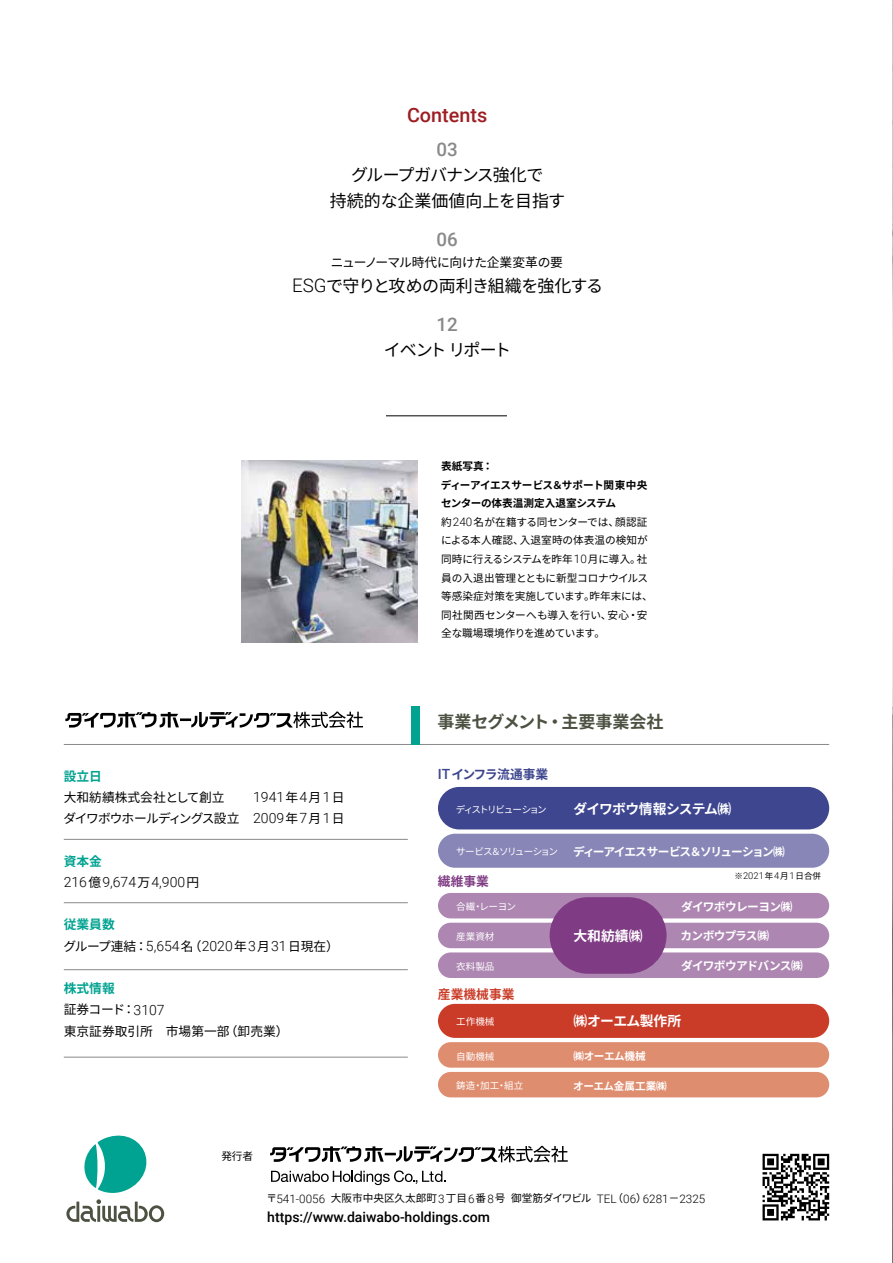
<style>
.page{position:relative;width:893px;height:1263px;background:#fff}
.page>*{position:absolute;margin:0;border:0;box-sizing:border-box;transform-origin:0 0}
.t1{font:500 19.8px "Roboto";color:#9d1d22}
.t2{font:500 18.75px "Roboto";color:#898989}
.t3{font:16.95px/25.5px "Source Han Sans JP";letter-spacing:-.02em;color:#000;text-align:center}
.t4{font:16.95px "Source Han Sans JP";letter-spacing:-.04em;color:#000}
.t5{font:700 16.95px "Source Han Sans JP";color:#4c5142}
.t6{font:16.95px "Source Han Sans JP";letter-spacing:-.07em;color:#000}
.t7{font:500 14.1px "Roboto";color:#000}
.t8{font:300 14.1px "Roboto";color:#000}
.t9{font:700 13.8px "Source Han Sans JP";letter-spacing:-.035em;color:#fff}
.t10{font:12.75px/21.3px "Source Han Sans JP";letter-spacing:-.015em;color:#000}
.t11{font:12.75px "Source Han Sans JP";letter-spacing:-.07em;color:#000}
.t12{font:700 12.75px "Source Han Sans JP";letter-spacing:-.025em;color:#3d468e}
.t13{font:700 12.75px "Source Han Sans JP";color:#00a291}
.t14{font:700 12.75px "Source Han Sans JP";color:#ca3c28}
.t15{font:700 12.75px "Source Han Sans JP";color:#7f3c84}
.t16{font:700 11.7px "Source Han Sans JP";letter-spacing:-.105em;color:#fff}
.t17{font:700 11.7px "Source Han Sans JP";letter-spacing:-.065em;color:#fff}
.t18{font:700 11.7px "Source Han Sans JP";letter-spacing:-.045em;color:#fff}
.t19{font:10.65px/18.6px "Source Han Sans JP";letter-spacing:-.005em;color:#000}
.t20{font:700 10.65px "Source Han Sans JP";letter-spacing:-.035em;color:#fff}
.t21{font:9.6px "Source Han Sans JP";letter-spacing:-.04em;color:#fff}
.t22{font:9.6px "Source Han Sans JP";letter-spacing:-.105em;color:#fff}
.t23{font:9.6px "Source Han Sans JP";letter-spacing:-.16em;color:#fff}
.t24{font:8.55px "Source Han Sans JP";color:#000}
.s1{font-family:"Roboto";font-weight:300;font-size:18.75px}
.s2{font-weight:700}
.s3{font-family:"Roboto";font-weight:300;font-size:11.7px}
.s4{font-family:"Source Han Sans JP";font-weight:400;font-size:12.75px}
.s5{font-family:"Roboto";font-weight:300;font-size:14.1px}
.s6{font-weight:700;color:#00a291}
.s7{font-family:"Roboto";font-weight:500;font-size:14.1px}
.s8{font-family:"Roboto";font-weight:300;font-size:9.3px}
</style>
<div class="page">
<div style="left:438px;top:787px;width:391px;height:42px;background:#3d468e;border-radius:21px"></div>
<div style="left:438px;top:834px;width:391px;height:34px;background:#8786b7;border-radius:17px"></div>
<img style="left:892px;top:0;width:1px;height:1263px">
<svg style="left:762px;top:1154px;width:67px;height:66px"></svg>
<svg style="left:66px;top:1135px;width:98px;height:87px"></svg>
<svg style="left:270px;top:1146px;width:298px;height:16px"></svg>
<svg style="left:65px;top:711px;width:298px;height:17px"></svg>
<hr style="left:386px;top:415px;width:121px;height:1px;background:#000">
<img style="left:242px;top:460px;width:176px;height:183px">
<hr style="left:64px;top:744px;width:765px;height:1px;background:#898989">
<svg style="left:271px;top:1170px;width:175px;height:15px"></svg>
<div style="left:411px;top:706px;width:8px;height:38px;background:#00a291"></div>
<hr style="left:64px;top:839px;width:344px;height:1px;background:#898989">
<hr style="left:64px;top:902px;width:344px;height:1px;background:#898989">
<hr style="left:64px;top:969px;width:344px;height:1px;background:#898989">
<div style="left:438px;top:1004px;width:391px;height:34px;background:#ca3c28;border-radius:17px"></div>
<div style="left:438px;top:893px;width:391px;height:25px;background:#ad86b2;border-radius:13px"></div>
<div style="left:438px;top:923px;width:391px;height:25px;background:#ad86b2;border-radius:13px"></div>
<div style="left:438px;top:1042px;width:391px;height:26px;background:#df8d6f;border-radius:13px"></div>
<div style="left:438px;top:1072px;width:391px;height:25px;background:#df8d6f;border-radius:13px"></div>
<div style="left:438px;top:952px;width:391px;height:26px;background:#ad86b2;border-radius:13px"></div>
<div style="left:550px;top:897px;width:117px;height:77px;background:#7f3c84;border-radius:38px"></div>
<hr style="left:64px;top:1057px;width:344px;height:1px;background:#898989">
<h1 class="t1" style="left:407px;top:101px;width:82px">Contents</h1>
<h2 class="t2" style="left:436px;top:137px;width:23px">03</h2>
<h3 class="t3" style="left:330px;top:163px;width:237px">グループガバナンス強化で<br>持続的な企業価値向上を目指す</h3>
<h2 class="t2" style="left:436px;top:226px;width:23px">06</h2>
<p class="t10" style="left:331px;top:252px;width:233px">ニューノーマル時代に向けた企業変革の要</p>
<h3 class="t4" style="left:292px;top:276px;width:312px"><span class="s1">ESG</span>で守りと攻めの両利き組織を強化する</h3>
<h2 class="t2" style="left:436px;top:311px;width:23px">12</h2>
<h3 class="t6" style="left:384px;top:340px;width:129px">イベントリポート</h3>
<p class="t19" style="left:441px;top:457px;width:213px"><span class="s2">表紙写真：<br>ディーアイエスサービス＆サポート関東中央センターの体表温測定入退室システム<br></span>約<span class="s3">240</span>名が在籍する同センターでは、顔認証による本人確認、入退室時の体表温の検知が同時に行えるシステムを昨年<span class="s3">10</span>月に導入。社員の入退出管理とともに新型コロナウイルス等感染症対策を実施しています。昨年末には、同社関西センターへも導入を行い、安心・安全な職場環境作りを進めています。</p>
<p class="t13" style="left:64px;top:769px;width:40px">設立日</p>
<p class="t10" style="left:64px;top:787px;width:162px">大和紡績株式会社として創立</p>
<h3 class="t8" style="left:253px;top:787px;width:93px">1941<span class="s4">年</span>4<span class="s4">月</span>1<span class="s4">日</span></h3>
<p class="t11" style="left:64px;top:811px;width:282px">ダイワボウホールディングス設立 <span class="s5">2009</span>年<span class="s5">7</span>月<span class="s5">1</span>日</p>
<p class="t13" style="left:64px;top:854px;width:40px">資本金</p>
<h3 class="t8" style="left:64px;top:872px;width:137px">216<span class="s4">億</span>9,674<span class="s4">万</span>4,900<span class="s4">円</span></h3>
<p class="t10" style="left:64px;top:914px;width:277px"><span class="s6">従業員数<br></span>グループ連結：<span class="s5">5,654</span>名（<span class="s5">2020</span>年<span class="s5">3</span>月<span class="s5">31</span>日現在）</p>
<p class="t10" style="left:64px;top:978px;width:226px"><span class="s6">株式情報<br></span>証券コード：<span class="s5">3107<br></span>東京証券取引所　市場第一部（卸売業）</p>
<p class="t19" style="left:221px;top:1147px;width:33px">発行者</p>
<h3 class="t5" style="left:437px;top:712px;width:228px">事業セグメント・主要事業会社</h3>
<p class="t12" style="left:438px;top:767px;width:112px"><span class="s7">IT</span>インフラ流通事業</p>
<p class="t23" style="left:456px;top:804px;width:92px">ディストリビューション</p>
<p class="t9" style="left:574px;top:801px;width:159px">ダイワボウ情報システム㈱</p>
<p class="t22" style="left:456px;top:846px;width:103px">サービス＆ソリューション</p>
<p class="t16" style="left:573px;top:845px;width:213px">ディーアイエスサービス＆ソリューション㈱</p>
<p class="t15" style="left:438px;top:874px;width:53px">繊維事業</p>
<p class="t24" style="left:735px;top:871px;width:88px">※<span class="s8">2021</span>年<span class="s8">4</span>月<span class="s8">1</span>日合併</p>
<p class="t21" style="left:456px;top:901px;width:61px">合繊・レーヨン</p>
<p class="t18" style="left:681px;top:900px;width:113px">ダイワボウレーヨン㈱</p>
<p class="t17" style="left:681px;top:929px;width:90px">カンボウプラス㈱</p>
<p class="t9" style="left:573px;top:928px;width:71px">大和紡績㈱</p>
<p class="t21" style="left:456px;top:931px;width:40px">産業資材</p>
<p class="t21" style="left:456px;top:961px;width:40px">衣料製品</p>
<p class="t17" style="left:681px;top:959px;width:123px">ダイワボウアドバンス㈱</p>
<p class="t14" style="left:438px;top:987px;width:78px">産業機械事業</p>
<p class="t21" style="left:456px;top:1016px;width:40px">工作機械</p>
<p class="t9" style="left:573px;top:1013px;width:109px">㈱オーエム製作所</p>
<p class="t21" style="left:456px;top:1051px;width:40px">自動機械</p>
<p class="t21" style="left:456px;top:1080px;width:68px">鋳造・加工・組立</p>
<p class="t20" style="left:573px;top:1050px;width:74px">㈱オーエム機械</p>
<p class="t20" style="left:573px;top:1080px;width:95px">オーエム金属工業㈱</p>
<p class="t19" style="left:267px;top:1189px;width:440px">〒<span class="s3">541-0056</span> 大阪市中央区久太郎町<span class="s3">3</span>丁目<span class="s3">6</span>番<span class="s3">8</span>号 御堂筋ダイワビル <span class="s3">TEL</span>（<span class="s3">06</span>）<span class="s3">6281</span>－<span class="s3">2325</span></p>
<h3 class="t7" style="left:267px;top:1207px;width:224px">https://www.daiwabo-holdings.com</h3>
</div>
